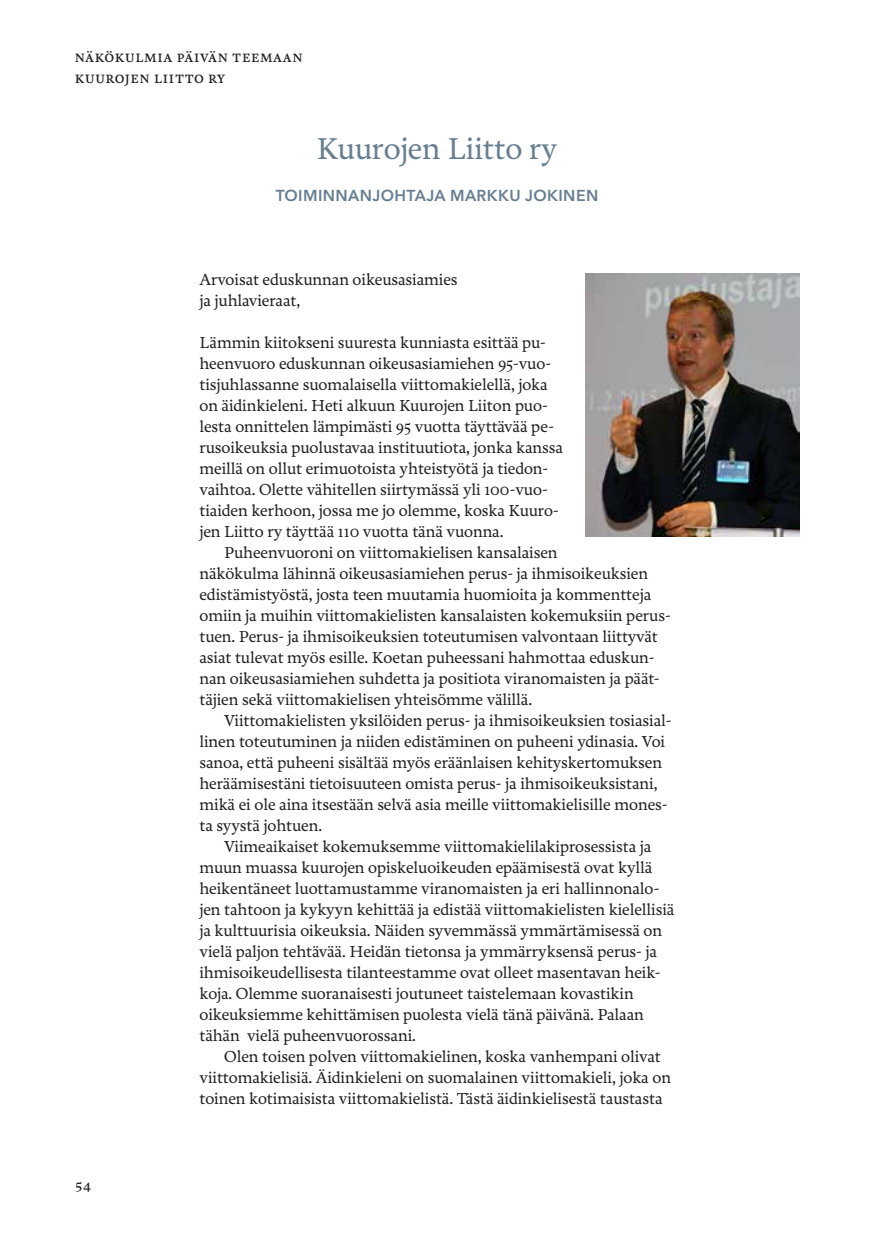
<style>
.page{position:relative;width:874px;height:1241px;background:#fff}
.page>*{position:absolute;margin:0;border:0;box-sizing:border-box;transform-origin:0 0}
.t1{font:500 31.5px "Freya";color:#667e91}
.t2{font:500 16.62px/21px "Freya";letter-spacing:-.005em;color:#231f20}
.t3{font:600 15.75px "Avenir Next LT Pro";letter-spacing:.025em;color:#667e91}
</style>
<div class="page">
<img style="left:585px;top:273px;width:214px;height:263px">
<p class="t2" style="left:74px;top:47px;width:230px">näkökulmia päivän teemaan kuurojen liitto ry</p>
<h1 class="t1" style="left:316px;top:131px;width:242px">Kuurojen Liitto ry</h1>
<p class="t3" style="left:275px;top:185px;width:53px">TOIMINN</p>
<p class="t3" style="left:348px;top:185px;width:24px">ANJO</p>
<p class="t3" style="left:394px;top:185px;width:142px">HTAJA MARKKU JOKINEN</p>
<p class="t2" style="left:74px;top:1175px;width:18px">54</p>
<p class="t2" style="left:199px;top:269px;width:259px">Arvoisat eduskunnan oikeusasiamies ja juhlavieraat,</p>
<p class="t2" style="left:199px;top:332px;width:365px">Lämmin kiitokseni suuresta kunniasta esittää pu&shy;heenvuoro eduskunnan oikeusasiamiehen 95-vuo&shy;tisjuhlassanne suomalaisella viittomakielellä, joka on äidinkieleni. Heti alkuun Kuurojen Liiton puo&shy;lesta onnittelen lämpimästi 95 vuotta täyttävää pe&shy;rusoikeuksia puolustavaa instituutiota, jonka kanssa meillä on ollut erimuotoista yhteistyötä ja tiedon&shy;vaihtoa. Olette vähitellen siirtymässä yli 100-vuo&shy;tiaiden kerhoon, jossa me jo olemme, koska Kuuro&shy;jen Liitto ry täyttää 110 vuotta tänä vuonna.</p>
<p class="t2" style="left:199px;top:542px;width:472px;text-indent:25px">Puheenvuoroni on viittomakielisen kansalaisen<br>näkökulma lähinnä oikeusasiamiehen perus- ja ihmisoikeuksien edistämistyöstä, josta teen muutamia huomioita ja kommentteja omiin ja muihin viittomakielisten kansalaisten kokemuksiin perus&shy;tuen. Perus- ja ihmisoikeuksien toteutumisen valvontaan liittyvät asiat tulevat myös esille. Koetan puheessani hahmottaa eduskun&shy;nan oikeusasiamiehen suhdetta ja positiota viranomaisten ja päät&shy;täjien sekä viittomakielisen yhteisömme välillä.</p>
<p class="t2" style="left:199px;top:710px;width:473px;text-indent:25px">Viittomakielisten yksilöiden perus- ja ihmisoikeuksien tosiasial&shy;linen toteutuminen ja niiden edistäminen on puheeni ydinasia. Voi sanoa, että puheeni sisältää myös eräänlaisen kehityskertomuksen heräämisestäni tietoisuuteen omista perus- ja ihmisoikeuksistani, mikä ei ole aina itsestään selvä asia meille viittomakielisille mones&shy;ta syystä johtuen.</p>
<p class="t2" style="left:199px;top:836px;width:476px;text-indent:25px">Viimeaikaiset kokemuksemme viittomakielilakiprosessista ja muun muassa kuurojen opiskeluoikeuden epäämisestä ovat kyllä heikentäneet luottamustamme viranomaisten ja eri hallinnonalo&shy;jen tahtoon ja kykyyn kehittää ja edistää viittomakielisten kielellisiä ja kulttuurisia oikeuksia. Näiden syvemmässä ymmärtämisessä on vielä paljon tehtävää. Heidän tietonsa ja ymmärryksensä perus- ja ihmisoikeudellisesta tilanteestamme ovat olleet masentavan heik&shy;koja. Olemme suoranaisesti joutuneet taistelemaan kovastikin oikeuksiemme kehittämisen puolesta vielä tänä päivänä. Palaan tähän vielä puheenvuorossani.</p>
<p class="t2" style="left:199px;top:1046px;width:473px;text-indent:25px">Olen toisen polven viittomakielinen, koska vanhempani olivat viittomakielisiä. Äidinkieleni on suomalainen viittomakieli, joka on toinen kotimaisista viittomakielistä. Tästä äidinkielisestä taustasta</p>
</div>
